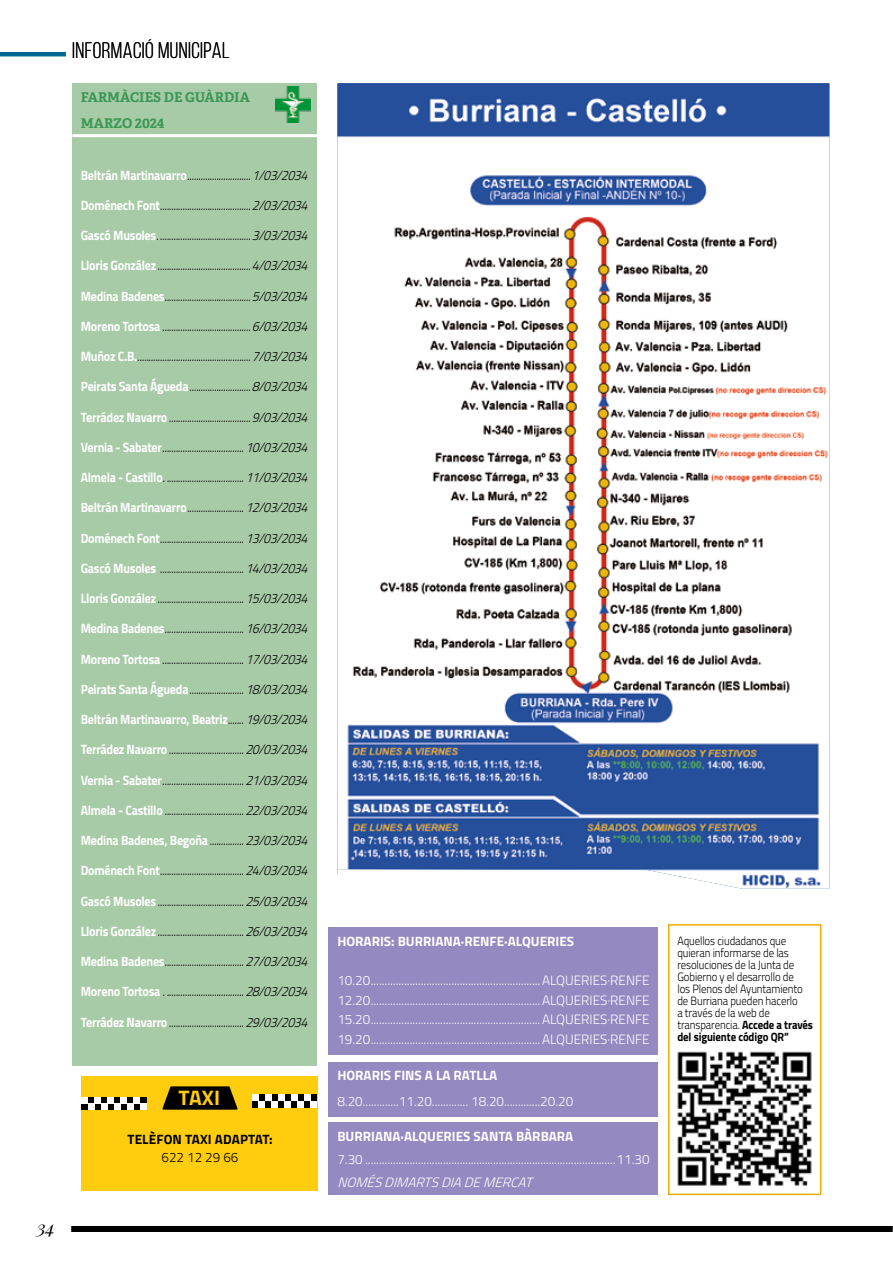
<style>
.page{position:relative;width:893px;height:1263px;background:#fff}
.page>*{position:absolute;margin:0;border:0;box-sizing:border-box;transform-origin:0 0}
.t1{font:22.5px "Bebas Neue";letter-spacing:.02em;color:#000}
.t2{font:700 21px "Titillium";color:#ffcd0d}
.t3{font:italic 18px "Playfair Display";color:#000}
.t4{font:italic 300 13.5px "Titillium";color:#000;scale:.9 1}
.t5{font:300 13.5px/19.5px "Titillium";color:#fff;text-align:justify}
.t6{font:700 13.5px "Titillium";color:#fff}
.t7{font:700 13.5px "Titillium";letter-spacing:-.02em;color:#fff;scale:.9 1}
.t8{font:700 13.5px/26px "Adelle";color:#3a9855}
.t9{font:italic 300 13.5px "Titillium";color:#fff}
.t10{font:700 13.5px "Titillium";letter-spacing:.01em;color:#000}
.t11{font:300 13.5px "Titillium";color:#000}
.t12{font:300 12px/12px "Titillium";letter-spacing:-.01em;color:#000;scale:.9 1}
.s1{font-weight:700;font-style:normal;color:#fff}
.s2{font-weight:300;font-style:italic;color:#000}
.s3{font-weight:700}
</style>
<div class="page">
<div style="left:668px;top:924px;width:153px;height:271px;border:2px solid #ecac00"></div>
<div style="left:329px;top:1122px;width:329px;height:73px;background:#9589c1"></div>
<div style="left:329px;top:928px;width:329px;height:127px;background:#9589c1"></div>
<div style="left:329px;top:1062px;width:329px;height:54px;background:#9589c1"></div>
<div style="left:82px;top:1076px;width:236px;height:115px;background:#ffcd0d"></div>
<div style="left:82px;top:1103px;width:6px;height:7px;background:#000"></div>
<div style="left:88px;top:1097px;width:7px;height:6px;background:#000"></div>
<div style="left:95px;top:1103px;width:6px;height:7px;background:#000"></div>
<div style="left:101px;top:1097px;width:7px;height:6px;background:#000"></div>
<div style="left:108px;top:1103px;width:6px;height:7px;background:#000"></div>
<div style="left:114px;top:1097px;width:7px;height:6px;background:#000"></div>
<div style="left:121px;top:1103px;width:6px;height:7px;background:#000"></div>
<div style="left:127px;top:1097px;width:7px;height:6px;background:#000"></div>
<div style="left:134px;top:1103px;width:6px;height:7px;background:#000"></div>
<div style="left:140px;top:1097px;width:7px;height:6px;background:#000"></div>
<svg style="left:82px;top:1097px;width:6px;height:6px"></svg>
<div style="left:88px;top:1103px;width:7px;height:7px;background:#fff"></div>
<svg style="left:95px;top:1097px;width:6px;height:6px"></svg>
<div style="left:101px;top:1103px;width:7px;height:7px;background:#fff"></div>
<svg style="left:108px;top:1097px;width:6px;height:6px"></svg>
<div style="left:114px;top:1103px;width:7px;height:7px;background:#fff"></div>
<svg style="left:121px;top:1097px;width:6px;height:6px"></svg>
<div style="left:127px;top:1103px;width:7px;height:7px;background:#fff"></div>
<svg style="left:134px;top:1097px;width:6px;height:6px"></svg>
<div style="left:140px;top:1103px;width:7px;height:7px;background:#fff"></div>
<div style="left:252px;top:1101px;width:6px;height:7px;background:#000"></div>
<div style="left:258px;top:1095px;width:7px;height:6px;background:#000"></div>
<div style="left:265px;top:1101px;width:6px;height:7px;background:#000"></div>
<div style="left:271px;top:1095px;width:7px;height:6px;background:#000"></div>
<div style="left:278px;top:1101px;width:6px;height:7px;background:#000"></div>
<div style="left:284px;top:1095px;width:7px;height:6px;background:#000"></div>
<div style="left:291px;top:1101px;width:6px;height:7px;background:#000"></div>
<div style="left:297px;top:1095px;width:7px;height:6px;background:#000"></div>
<div style="left:304px;top:1101px;width:6px;height:7px;background:#000"></div>
<div style="left:310px;top:1095px;width:7px;height:6px;background:#000"></div>
<svg style="left:252px;top:1095px;width:6px;height:6px"></svg>
<div style="left:258px;top:1101px;width:7px;height:7px;background:#fff"></div>
<svg style="left:265px;top:1095px;width:6px;height:6px"></svg>
<div style="left:271px;top:1101px;width:7px;height:7px;background:#fff"></div>
<svg style="left:278px;top:1095px;width:6px;height:6px"></svg>
<div style="left:284px;top:1101px;width:7px;height:7px;background:#fff"></div>
<svg style="left:291px;top:1095px;width:6px;height:6px"></svg>
<div style="left:297px;top:1101px;width:7px;height:7px;background:#fff"></div>
<svg style="left:304px;top:1095px;width:6px;height:6px"></svg>
<div style="left:310px;top:1101px;width:7px;height:7px;background:#fff"></div>
<svg style="left:162px;top:1086px;width:76px;height:24px;background:#231c01"></svg>
<div style="left:72px;top:83px;width:245px;height:982px;background:#a7caa7"></div>
<hr style="left:72px;top:134px;width:258px;height:3px;background:#fff">
<img style="left:276px;top:87px;width:35px;height:35px">
<img style="left:337px;top:84px;width:492px;height:805px">
<img style="left:677px;top:1051px;width:135px;height:135px">
<div style="left:71px;top:1226px;width:822px;height:6px;background:#000"></div>
<hr style="left:0;top:52px;width:66px;height:4px;background:#006792">
<h1 class="t1" style="left:72px;top:39px;width:159px">INFORMACIÓ MUNICIPAL</h1>
<p class="t8" style="left:81px;top:84px;width:171px">FARMÀCIES DE GUÀRDIA<br>MARZO 2024</p>
<p class="t4" style="left:81px;top:165px;width:259px"><span class="s1">Beltrán Martinavarro</span>............................1/03/2034</p>
<p class="t4" style="left:81px;top:195px;width:259px"><span class="s1">Doménech Font</span>........................................2/03/2034</p>
<p class="t4" style="left:81px;top:226px;width:259px"><span class="s1">Gascó Musoles</span>. ........................................3/03/2034</p>
<p class="t4" style="left:81px;top:256px;width:259px"><span class="s1">Lloris González</span> .........................................4/03/2034</p>
<p class="t4" style="left:81px;top:286px;width:259px"><span class="s1">Medina Badenes</span>......................................5/03/2034</p>
<p class="t4" style="left:81px;top:316px;width:259px"><span class="s1">Moreno Tortosa</span> .......................................6/03/2034</p>
<p class="t4" style="left:81px;top:347px;width:259px"><span class="s1">Muñoz C.B.</span> ..................................................7/03/2034</p>
<p class="t4" style="left:81px;top:377px;width:259px"><span class="s1">Peirats Santa Águeda</span> ...........................8/03/2034</p>
<p class="t4" style="left:81px;top:407px;width:259px"><span class="s1">Terrádez Navarro</span> ....................................9/03/2034</p>
<p class="t4" style="left:81px;top:437px;width:259px"><span class="s1">Vernia - Sabater</span>....................................10/03/2034</p>
<p class="t4" style="left:81px;top:468px;width:259px"><span class="s1">Almela - Castillo</span>. ..................................11/03/2034</p>
<p class="t4" style="left:81px;top:498px;width:259px"><span class="s1">Beltrán Martinavarro</span>.........................12/03/2034</p>
<p class="t4" style="left:81px;top:528px;width:259px"><span class="s1">Doménech Font</span>.....................................13/03/2034</p>
<p class="t4" style="left:81px;top:558px;width:259px"><span class="s1">Gascó Musoles</span> .....................................14/03/2034</p>
<p class="t4" style="left:81px;top:589px;width:259px"><span class="s1">Lloris González</span> ......................................15/03/2034</p>
<p class="t4" style="left:81px;top:619px;width:259px"><span class="s1">Medina Badenes</span>...................................16/03/2034</p>
<p class="t4" style="left:81px;top:649px;width:259px"><span class="s1">Moreno Tortosa</span> ....................................17/03/2034</p>
<p class="t4" style="left:81px;top:679px;width:259px"><span class="s1">Peirats Santa Águeda</span> ........................18/03/2034</p>
<p class="t7" style="left:81px;top:709px;width:259px">Beltrán Martinavarro, Beatriz<span class="s2">.......19/03/2034</span></p>
<p class="t4" style="left:81px;top:740px;width:259px"><span class="s1">Terrádez Navarro</span> .................................20/03/2034</p>
<p class="t4" style="left:81px;top:770px;width:259px"><span class="s1">Vernia - Sabater</span>....................................21/03/2034</p>
<p class="t4" style="left:81px;top:800px;width:259px"><span class="s1">Almela - Castillo</span> ...................................22/03/2034</p>
<p class="t4" style="left:81px;top:831px;width:259px"><span class="s1">Medina Badenes, Begoña</span> ...............23/03/2034</p>
<p class="t4" style="left:81px;top:861px;width:259px"><span class="s1">Doménech Font</span>.....................................24/03/2034</p>
<p class="t4" style="left:81px;top:891px;width:259px"><span class="s1">Gascó Musoles</span> ......................................25/03/2034</p>
<p class="t4" style="left:81px;top:921px;width:259px"><span class="s1">Lloris González</span> ......................................26/03/2034</p>
<p class="t4" style="left:81px;top:952px;width:259px"><span class="s1">Medina Badenes</span>...................................27/03/2034</p>
<p class="t4" style="left:81px;top:982px;width:259px"><span class="s1">Moreno Tortosa</span> . ..................................28/03/2034</p>
<p class="t4" style="left:81px;top:1012px;width:259px"><span class="s1">Terrádez Navarro</span> .................................29/03/2034</p>
<h3 class="t3" style="left:37px;top:1215px;width:19px">34</h3>
<h2 class="t2" style="left:179px;top:1081px;width:43px">TAXI</h2>
<p class="t10" style="left:127px;top:1129px;width:147px">TELÈFON TAXI ADAPTAT:</p>
<p class="t11" style="left:161px;top:1147px;width:78px">622 12 29 66</p>
<p class="t6" style="left:337px;top:931px;width:238px">HORARIS: BURRIANA·RENFE·ALQUERIES</p>
<p class="t5" style="left:337px;top:970px;width:314px">10.20.............................................................ALQUERIES·RENFE 12.20.............................................................ALQUERIES·RENFE 15.20.............................................................ALQUERIES·RENFE 19.20.............................................................ALQUERIES·RENFE</p>
<p class="t6" style="left:337px;top:1065px;width:161px">HORARIS FINS A LA RATLLA</p>
<p class="t5" style="left:337px;top:1091px;width:237px">8.20.............11.20............. 18.20.............20.20</p>
<p class="t6" style="left:337px;top:1126px;width:237px">BURRIANA·ALQUERIES SANTA BÀRBARA</p>
<p class="t5" style="left:337px;top:1149px;width:314px">7.30 ..........................................................................................11.30</p>
<p class="t9" style="left:337px;top:1172px;width:201px">NOMÉSDIMARTSDIADEMERCAT</p>
<p class="t12" style="left:677px;top:934px;width:152px">Aquellos ciudadanos que quieran informarse de las resoluciones de la Junta de<br>Gobierno y el desarrollo de<br>los Plenos del Ayuntamiento de Burriana pueden hacerlo<br>a través de la web de transparencia. <span class="s3">Accede a través del siguiente código QR”</span></p>
</div>
